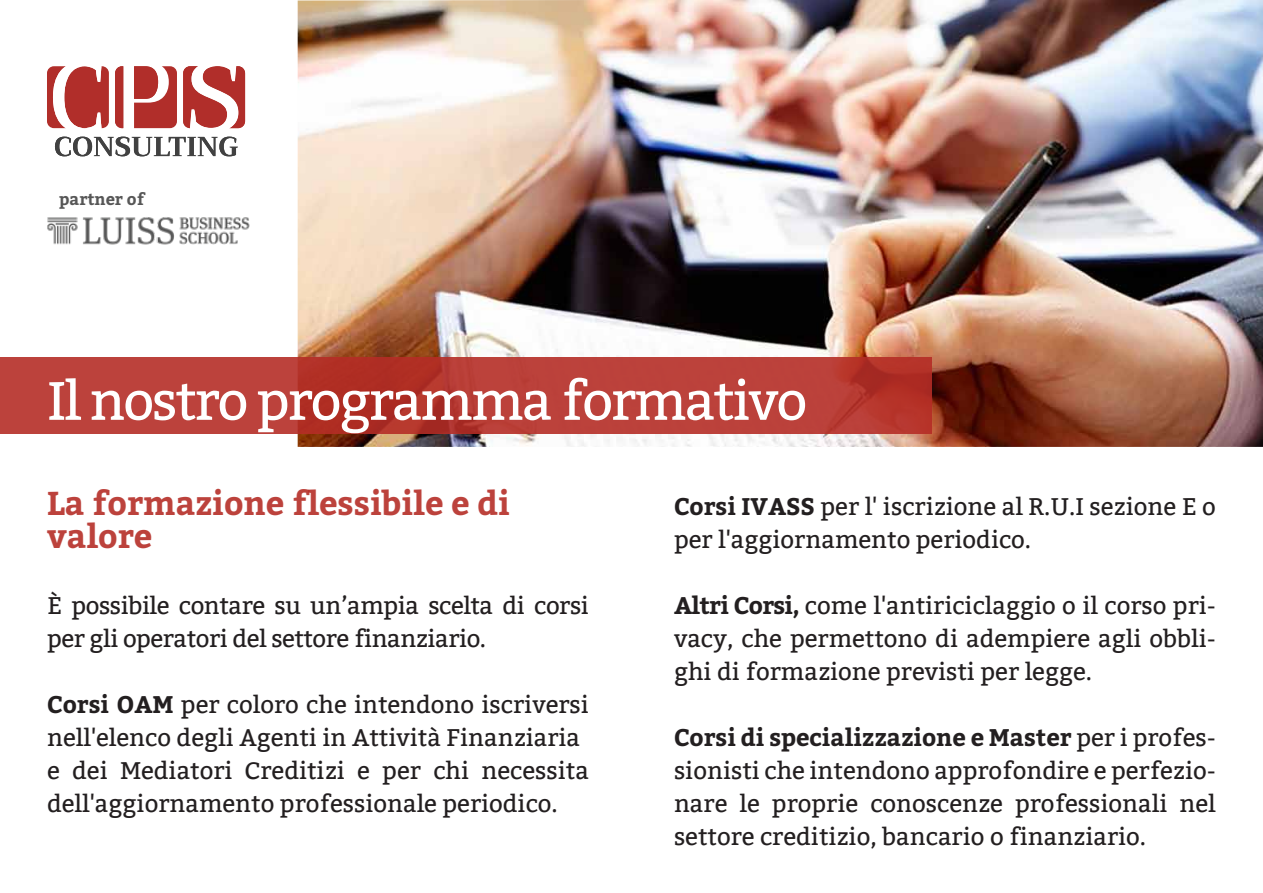
<style>
.page{position:relative;width:1263px;height:893px;background:#fff}
.page>*{position:absolute;margin:0;border:0;box-sizing:border-box;transform-origin:0 0}
.t1{font:54px "Bitter";letter-spacing:-.04em;color:#fff}
.t2{font:700 33px/33px "Bitter";color:rgb(181 45 38/.9)}
.t3{font:24px/33px "Bitter";color:#231f20}
.t4{font:24px/33px "Bitter";letter-spacing:-.02em;color:#231f20}
.t5{font:700 16.5px "Bitter";color:#575757}
.s1{font-weight:700}
</style>
<div class="page">
<img style="left:298px;top:0;width:965px;height:447px">
<svg style="left:0;top:357px;width:932px;height:77px;background:#b83c35"></svg>
<img style="left:47px;top:217px;width:203px;height:28px">
<svg style="left:55px;top:137px;width:183px;height:19px"></svg>
<svg style="left:183px;top:66px;width:62px;height:63px"></svg>
<svg style="left:115px;top:66px;width:62px;height:63px"></svg>
<svg style="left:47px;top:66px;width:62px;height:62px"></svg>
<p class="t5" style="left:59px;top:189px;width:87px">partner of</p>
<h1 class="t1" style="left:47px;top:369px;width:762px">Il nostro programma formativo</h1>
<h2 class="t2" style="left:47px;top:487px;width:464px">La formazione flessibile e di valore</h2>
<p class="t4" style="left:47px;top:589px;width:543px">È possibile contare su un’ampia scelta di corsi per gli operatori del settore finanziario.</p>
<p class="t3" style="left:47px;top:688px;width:543px"><span class="s1">Corsi OAM</span> per coloro che intendono iscriversi nell'elenco degli Agenti in Attività Finanziaria e dei Mediatori Creditizi e per chi necessita dell'aggiornamento professionale periodico.</p>
<p class="t3" style="left:674px;top:491px;width:543px"><span class="s1">Corsi IVASS</span> per l' iscrizione al R.U.I sezione E o per l'aggiornamento periodico.</p>
<p class="t3" style="left:674px;top:590px;width:543px;text-align:justify"><span class="s1">Altri Corsi,</span> come l'antiriciclaggio o il corso pri&shy;vacy, che permettono di adempiere agli obbli&shy;ghi di formazione previsti per legge.</p>
<p class="t3" style="left:674px;top:722px;width:543px;text-align:justify"><span class="s1">Corsi di specializzazione e Master</span> per i profes&shy;sionisti che intendono approfondire e perfezio&shy;nare le proprie conoscenze professionali nel settore creditizio, bancario o finanziario.</p>
</div>
